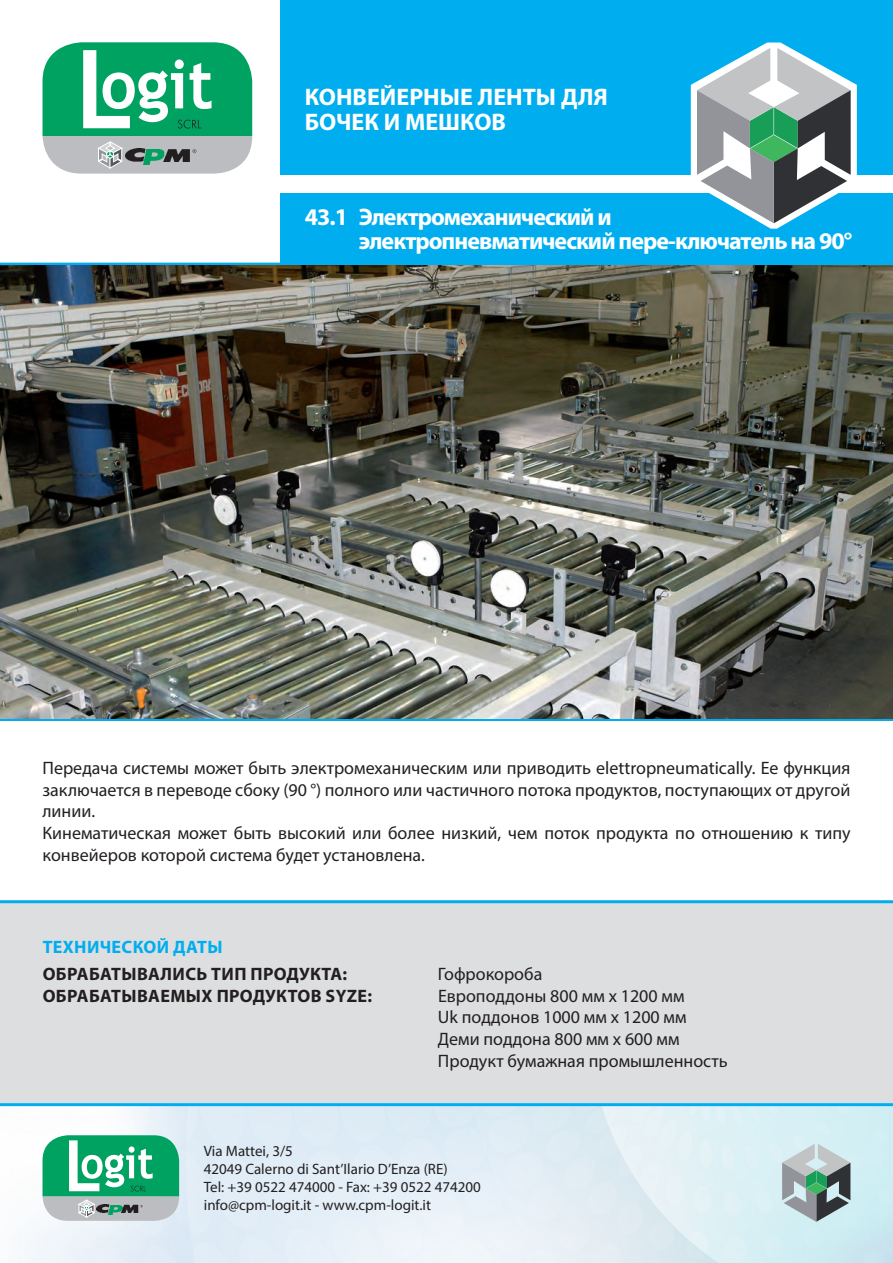
<style>
.page{position:relative;width:893px;height:1263px;background:#fff}
.page>*{position:absolute;margin:0;border:0;box-sizing:border-box;transform-origin:0 0}
.t1{font:700 24px "Myriad Pro";letter-spacing:-.04em;color:#fff}
.t2{font:700 24px/25.5px "Myriad Pro";color:#fff}
.t3{font:18px/21.6px "Myriad Pro";color:#231f20;text-align:justify}
.t4{font:700 18px "Myriad Pro";letter-spacing:.02em;color:#231f20}
.t5{font:700 18px "Myriad Pro";letter-spacing:.02em;color:#00aeef}
.t6{font:15px/18px "Myriad Pro";color:#231f20}
</style>
<div class="page">
<div style="left:280px;top:194px;width:613px;height:69px;background:#00aeef"></div>
<div style="left:280px;top:0;width:613px;height:175px;background:#00aeef"></div>
<svg style="left:691px;top:43px;width:166px;height:186px"></svg>
<svg style="left:782px;top:1144px;width:68px;height:78px;background:#99adab"></svg>
<hr style="left:0;top:263px;width:893px;height:3px;background:#00aeef">
<hr style="left:0;top:1103px;width:893px;height:3px;background:#00aeef">
<svg style="left:43px;top:1135px;width:136px;height:87px"></svg>
<svg style="left:43px;top:42px;width:209px;height:132px"></svg>
<div style="left:0;top:903px;width:893px;height:200px;background:#dddedf"></div>
<hr style="left:0;top:900px;width:893px;height:3px;background:#00aeef">
<hr style="left:0;top:718px;width:893px;height:3px;background:#00aeef">
<img style="left:0;top:266px;width:893px;height:452px">
<h1 class="t2" style="left:305px;top:83px;width:305px">КОНВЕЙЕРНЫЕ ЛЕНТЫ ДЛЯ<br>БОЧЕК И МЕШКОВ</h1>
<p class="t1" style="left:305px;top:201px;width:308px">43.1 Электромеханический и</p>
<p class="t1" style="left:359px;top:225px;width:495px">электропневматический пере-ключатель на 90°</p>
<p class="t3" style="left:43px;top:757px;width:809px">Передача системы может быть электромеханическим или приводить elettropneumatically. Ее функция заключается в переводе сбоку (90 °) полного или частичного потока продуктов, поступающих от другой линии.</p>
<p class="t3" style="left:43px;top:822px;width:809px">Кинематическая может быть высокий или более низкий, чем поток продукта по отношению к типу конвейеров которой система будет установлена.</p>
<p class="t5" style="left:43px;top:935px;width:182px">ТЕХНИЧЕСКОЙ ДАТЫ</p>
<p class="t4" style="left:43px;top:962px;width:306px">ОБРАБАТЫВАЛИСЬ ТИП ПРОДУКТА:</p>
<p class="t3" style="left:438px;top:963px;width:106px">Гофрокороба</p>
<p class="t4" style="left:43px;top:984px;width:331px">ОБРАБАТЫВАЕМЫХ ПРОДУКТОВ SYZE:</p>
<p class="t3" style="left:438px;top:985px;width:248px">Европоддоны 800 мм х 1200 мм</p>
<p class="t3" style="left:438px;top:1006px;width:250px">Uk поддонов 1000 мм х 1200 мм</p>
<p class="t3" style="left:438px;top:1028px;width:243px">Деми поддона 800 мм х 600 мм</p>
<p class="t3" style="left:438px;top:1049px;width:291px">Продукт бумажная промышленность</p>
<p class="t6" style="left:204px;top:1142px;width:279px">Via Mattei, 3/5<br>42049 Calerno di Sant’Ilario D’Enza (RE)<br>Tel: +39 0522 474000 - Fax: +39 0522 474200 info@cpm-logit.it - www.cpm-logit.it</p>
</div>
